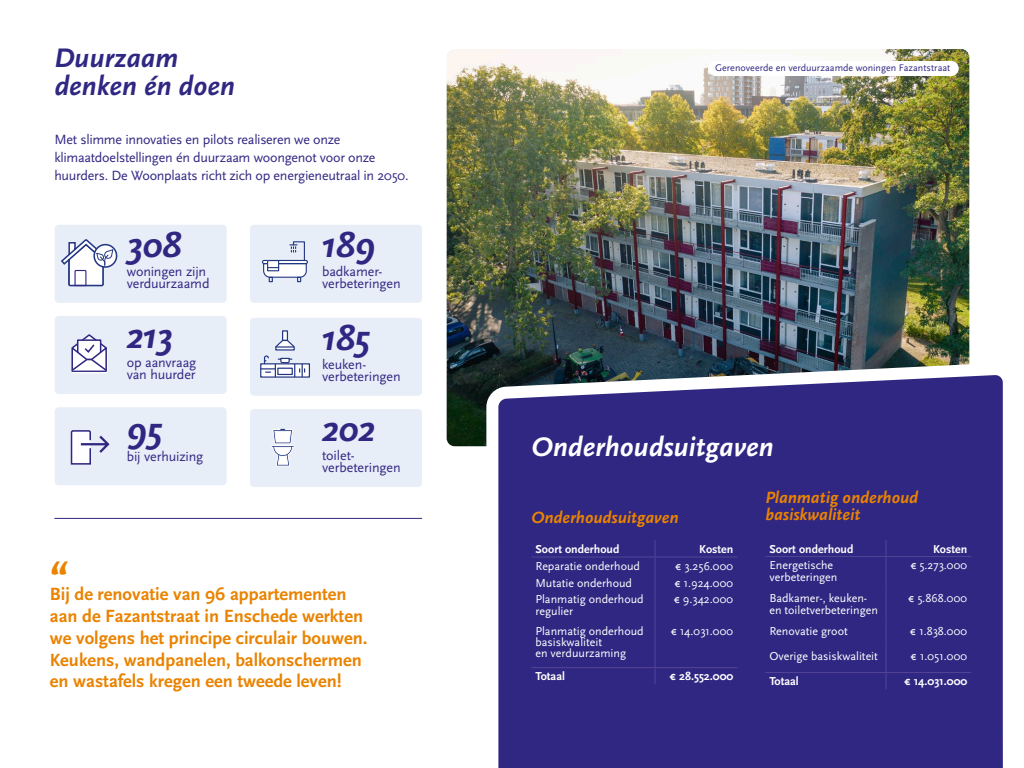
<style>
.page{position:relative;width:1024px;height:768px;background:#fff}
.page>*{position:absolute;margin:0;border:0;box-sizing:border-box;transform-origin:0 0}
.t1{font:italic 700 43.2px "Scala Sans Pro";color:#ea8300}
.t2{font:italic 700 38px "Scala Sans Pro";color:#302783}
.t3{font:italic 700 28px/28px "Scala Sans Pro";color:#302783}
.t4{font:italic 700 28px "Scala Sans Pro";color:#fff}
.t5{font:700 18.5px/21.7px "Scala Sans Pro";color:#ea8300}
.t6{font:italic 700 17px/17px "Scala Sans Pro";color:#ea8300}
.t7{font:14px/12px "Scala Sans Pro";letter-spacing:-.015em;color:#302783}
.t8{font:12px/12px "Scala Sans Pro";color:#fff}
.t9{font:700 12px "Scala Sans Pro";color:#fff}
.t10{font:10px "Scala Sans Pro";color:#302783}
</style>
<div class="page">
<img style="left:447px;top:49px;width:522px;height:397px">
<div style="left:55px;top:225px;width:172px;height:78px;background:#e8eef8;border-radius:4px"></div>
<div style="left:93px;top:244px;width:24px;height:24px;border:2px solid #233783;border-radius:50%"></div>
<svg style="left:61px;top:239px;width:53px;height:48px"></svg>
<div style="left:250px;top:225px;width:172px;height:78px;background:#e8eef8;border-radius:4px"></div>
<svg style="left:262px;top:241px;width:46px;height:41px"></svg>
<div style="left:250px;top:318px;width:172px;height:78px;background:#e8eef8;border-radius:4px"></div>
<svg style="left:260px;top:330px;width:50px;height:48px"></svg>
<div style="left:250px;top:409px;width:172px;height:78px;background:#e8eef8;border-radius:4px"></div>
<svg style="left:271px;top:428px;width:23px;height:38px"></svg>
<div style="left:55px;top:316px;width:172px;height:78px;background:#e8eef8;border-radius:4px"></div>
<svg style="left:71px;top:334px;width:37px;height:39px"></svg>
<div style="left:55px;top:407px;width:172px;height:78px;background:#e8eef8;border-radius:4px"></div>
<svg style="left:70px;top:430px;width:40px;height:35px"></svg>
<svg style="left:480px;top:356px;width:523px;height:412px;background:#3c3487"></svg>
<hr style="left:531px;top:557px;width:124px;height:1px;background:#544496">
<hr style="left:655px;top:557px;width:82px;height:1px;background:#544496">
<svg style="left:655px;top:540px;width:1px;height:51px"></svg>
<hr style="left:655px;top:591px;width:1px;height:32px;background:#544496">
<hr style="left:655px;top:623px;width:1px;height:44px;background:#544496">
<svg style="left:655px;top:668px;width:1px;height:16px"></svg>
<hr style="left:531px;top:667px;width:124px;height:1px;background:#544496">
<hr style="left:655px;top:667px;width:82px;height:1px;background:#544496">
<hr style="left:765px;top:556px;width:121px;height:1px;background:#544496">
<hr style="left:886px;top:556px;width:85px;height:1px;background:#544496">
<svg style="left:885px;top:540px;width:1px;height:16px"></svg>
<hr style="left:885px;top:557px;width:1px;height:33px;background:#544496">
<hr style="left:885px;top:590px;width:1px;height:33px;background:#544496">
<svg style="left:885px;top:623px;width:1px;height:66px"></svg>
<hr style="left:765px;top:672px;width:121px;height:1px;background:#544496">
<hr style="left:886px;top:672px;width:85px;height:1px;background:#544496">
<hr style="left:54px;top:518px;width:368px;height:1px;background:#302783">
<div style="left:708px;top:61px;width:251px;height:15px;background:#fff;border-radius:8px"></div>
<h3 class="t3" style="left:54px;top:44px;width:182px">Duurzaam denken én doen</h3>
<p class="t7" style="left:54px;top:130px;width:356px;line-height:18px">Met slimme innovaties en pilots realiseren we onze klimaatdoelstellingen én duurzaam woongenot voor onze huurders. De Woonplaats richt zich op energieneutraal in 2050.</p>
<h1 class="t1" style="left:48px;top:551px;width:20px">“</h1>
<h2 class="t2" style="left:127px;top:223px;width:56px">308</h2>
<p class="t7" style="left:127px;top:265px;width:84px">woningen zijn verduurzaamd</p>
<h2 class="t2" style="left:127px;top:314px;width:47px">213</h2>
<p class="t7" style="left:127px;top:357px;width:71px">op aanvraag van huurder</p>
<h2 class="t2" style="left:127px;top:407px;width:38px">95</h2>
<p class="t7" style="left:127px;top:450px;width:78px">bij verhuizing</p>
<h2 class="t2" style="left:322px;top:223px;width:55px">189</h2>
<p class="t7" style="left:322px;top:265px;width:80px">badkamer&shy;verbeteringen</p>
<h2 class="t2" style="left:322px;top:316px;width:50px">185</h2>
<p class="t7" style="left:322px;top:358px;width:80px">keuken&shy;verbeteringen</p>
<h2 class="t2" style="left:322px;top:407px;width:54px">202</h2>
<p class="t7" style="left:322px;top:450px;width:80px">toilet&shy;verbeteringen</p>
<h3 class="t5" style="left:50px;top:584px;width:319px">Bij de renovatie van 96 appartementen aan de Fazantstraat in Enschede werkten we volgens het principe circulair bouwen.<br>Keukens, wandpanelen, balkonschermen en wastafels kregen een tweede leven!</h3>
<p class="t10" style="left:715px;top:62px;width:237px">Gerenoveerde en verduurzaamde woningen Fazantstraat</p>
<h3 class="t4" style="left:531px;top:431px;width:244px">Onderhoudsuitgaven</h3>
<h3 class="t6" style="left:531px;top:509px;width:149px">Onderhoudsuitgaven</h3>
<p class="t9" style="left:535px;top:542px;width:86px">Soort onderhoud</p>
<p class="t9" style="left:699px;top:542px;width:36px">Kosten</p>
<p class="t8" style="left:535px;top:560px;width:106px">Reparatie onderhoud</p>
<p class="t8" style="left:675px;top:560px;width:60px">€ 3.256.000</p>
<p class="t8" style="left:535px;top:577px;width:98px">Mutatie onderhoud</p>
<p class="t8" style="left:674px;top:577px;width:61px">€ 1.924.000</p>
<p class="t8" style="left:535px;top:594px;width:110px">Planmatig onderhoud regulier</p>
<p class="t8" style="left:674px;top:594px;width:61px">€ 9.342.000</p>
<p class="t8" style="left:535px;top:626px;width:110px;line-height:11px">Planmatig onderhoud basiskwaliteit<br>en verduurzaming</p>
<p class="t8" style="left:671px;top:626px;width:64px">€ 14.031.000</p>
<p class="t9" style="left:535px;top:670px;width:31px">Totaal</p>
<p class="t9" style="left:669px;top:670px;width:66px">€ 28.552.000</p>
<h3 class="t6" style="left:765px;top:490px;width:154px">Planmatig onderhoud basiskwaliteit</h3>
<p class="t9" style="left:769px;top:542px;width:86px">Soort onderhoud</p>
<p class="t9" style="left:933px;top:542px;width:36px">Kosten</p>
<p class="t8" style="left:769px;top:560px;width:70px">Energetische verbeteringen</p>
<p class="t8" style="left:910px;top:560px;width:58px">€ 5.273.000</p>
<p class="t8" style="left:769px;top:593px;width:110px">Badkamer-, keuken&shy;en toiletverbeteringen</p>
<p class="t8" style="left:908px;top:593px;width:61px">€ 5.868.000</p>
<p class="t8" style="left:769px;top:626px;width:80px">Renovatie groot</p>
<p class="t8" style="left:910px;top:626px;width:59px">€ 1.838.000</p>
<p class="t8" style="left:769px;top:651px;width:110px">Overige basiskwaliteit</p>
<p class="t8" style="left:911px;top:651px;width:58px">€ 1.051.000</p>
<p class="t9" style="left:769px;top:675px;width:31px">Totaal</p>
<p class="t9" style="left:904px;top:675px;width:65px">€ 14.031.000</p>
</div>
